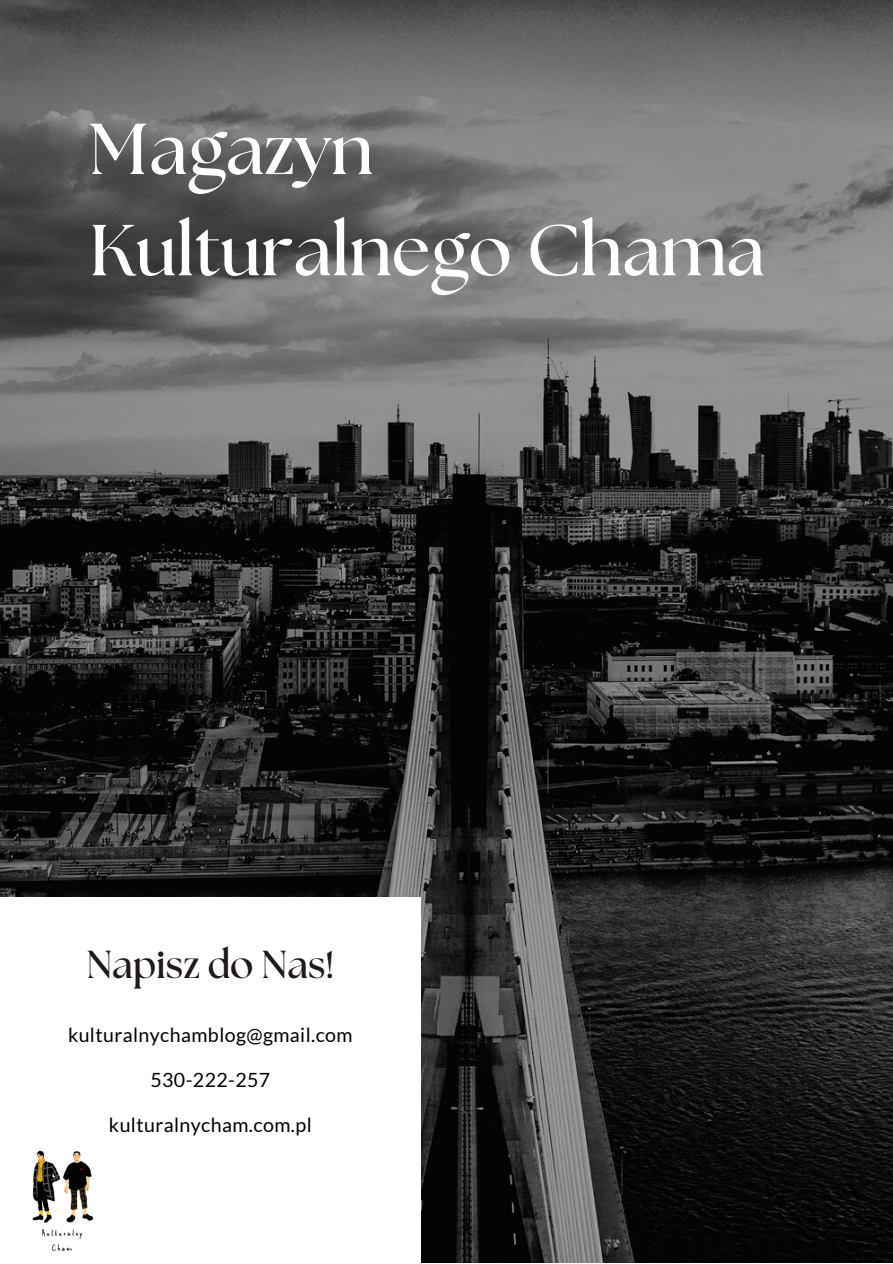
<style>
.page{position:relative;width:893px;height:1264px;background:#fff}
.page>*{position:absolute;margin:0;border:0;box-sizing:border-box;transform-origin:0 0}
.t1{font:700 72px/101.1px "The Seasons";color:#fff}
.t2{font:700 39px "The Seasons";color:#201917}
.t3{font:19.65px "Lato";letter-spacing:.02em;color:#000}
</style>
<div class="page">
<img style="left:0;top:0;width:892px;height:1262px">
<div style="left:0;top:897px;width:421px;height:365px;background:#fff"></div>
<img style="left:32px;top:1150px;width:62px;height:102px">
<p class="t1" style="left:89px;top:102px;width:677px">Magazyn<br>Kulturalnego Chama</p>
<p class="t2" style="left:86px;top:946px;width:249px">Napisz do Nas!</p>
<p class="t3" style="left:68px;top:1022px;width:286px">kulturalnychamblog@gmail.com</p>
<p class="t3" style="left:150px;top:1067px;width:121px">530-222-257</p>
<p class="t3" style="left:109px;top:1112px;width:204px">kulturalnycham.com.pl</p>
</div>
